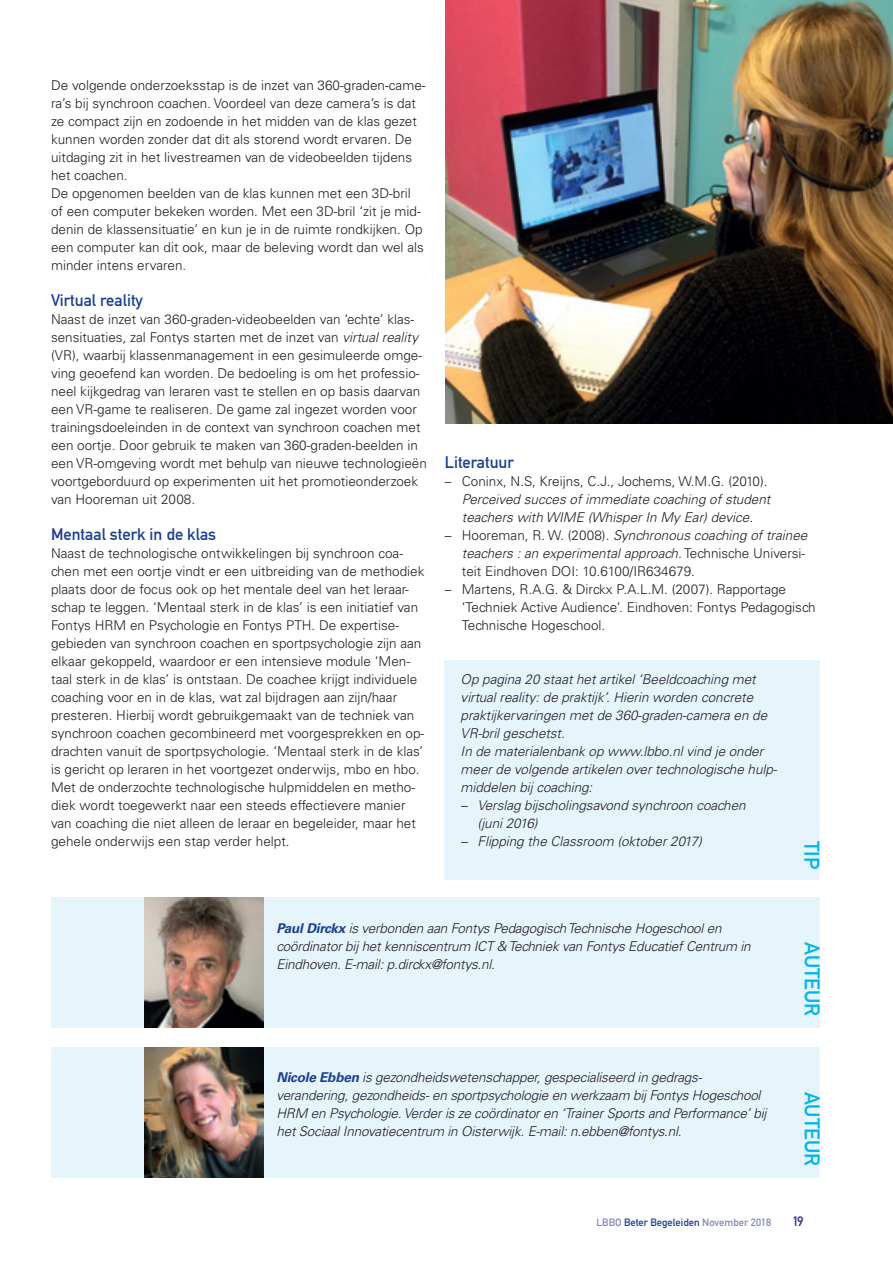
<style>
.page{position:relative;width:893px;height:1263px;background:#fff}
.page>*{position:absolute;margin:0;border:0;box-sizing:border-box;transform-origin:0 0}
.t1{font:21px "DIN Mittelschrift LT";color:#00b5ec}
.t2{font:16.5px "DIN Mittelschrift LT";color:#1b3f94}
.t3{font:300 13.5px/18px "Univers LT Std";color:#231f20}
.t4{font:italic 300 13.5px/18px "Univers LT Std";letter-spacing:-.015em;color:#231f20}
.t5{font:13.5px "DIN Mittelschrift LT";color:#2b3291}
.t6{font:10.5px "DIN Mittelschrift LT";color:#8287bf}
.s1{font-style:italic}
.s2{font-style:normal}
.s3{font-weight:700;color:#1b3f94}
.s4{color:#1b3f94}
</style>
<div class="page">
<div style="left:51px;top:1047px;width:768px;height:130px;background:#e6f5fc"></div>
<img style="left:145px;top:1047px;width:119px;height:130px">
<div style="left:444px;top:660px;width:375px;height:219px;background:#e6f5fc"></div>
<div style="left:51px;top:897px;width:768px;height:130px;background:#e6f5fc"></div>
<img style="left:145px;top:897px;width:119px;height:130px">
<img style="left:446px;top:0;width:447px;height:423px">
<p class="t3" style="left:51px;top:76px;width:376px">De volgende onderzoeksstap is de inzet van 360-graden-came&shy;ra’s bij synchroon coachen. Voordeel van deze camera’s is dat ze compact zijn en zodoende in het midden van de klas gezet kunnen worden zonder dat dit als storend wordt ervaren. De uitdaging zit in het livestreamen van de videobeelden tijdens het coachen.<br>De opgenomen beelden van de klas kunnen met een 3D-bril of een computer bekeken worden. Met een 3D-bril ‘zit je mid&shy;denin de klassensituatie’ en kun je in de ruimte rondkijken. Op een computer kan dit ook, maar de beleving wordt dan wel als minder intens ervaren.</p>
<p class="t2" style="left:51px;top:291px;width:93px">Virtual reality</p>
<p class="t3" style="left:51px;top:310px;width:377px">Naast de inzet van 360-graden-videobeelden van ‘echte’ klas&shy;sensituaties, zal Fontys starten met de inzet van <span class="s1">virtual reality </span>(VR), waarbij klassenmanagement in een gesimuleerde omge&shy;ving geoefend kan worden. De bedoeling is om het professio&shy;neel kijkgedrag van leraren vast te stellen en op basis daarvan een VR-game te realiseren. De game zal ingezet worden voor trainingsdoeleinden in de context van synchroon coachen met een oortje. Door gebruik te maken van 360-graden-beelden in een VR-omgeving wordt met behulp van nieuwe technologieën voortgeborduurd op experimenten uit het promotieonderzoek van Hooreman uit 2008.</p>
<p class="t2" style="left:51px;top:525px;width:167px">Mentaal sterk in de klas</p>
<p class="t3" style="left:51px;top:544px;width:375px">Naast de technologische ontwikkelingen bij synchroon coa&shy;chen met een oortje vindt er een uitbreiding van de methodiek plaats door de focus ook op het mentale deel van het leraar&shy;schap te leggen. ‘Mentaal sterk in de klas’ is een initiatief van Fontys HRM en Psychologie en Fontys PTH. De expertise&shy;gebieden van synchroon coachen en sportpsychologie zijn aan elkaar gekoppeld, waardoor er een intensieve module ‘Men&shy;taal sterk in de klas’ is ontstaan. De coachee krijgt individuele coaching voor en in de klas, wat zal bijdragen aan zijn/haar presteren. Hierbij wordt gebruikgemaakt van de techniek van synchroon coachen gecombineerd met voorgesprekken en op&shy;drachten vanuit de sportpsychologie. ‘Mentaal sterk in de klas’ is gericht op leraren in het voortgezet onderwijs, mbo en hbo.<br>Met de onderzochte technologische hulpmiddelen en metho&shy;diek wordt toegewerkt naar een steeds effectievere manier van coaching die niet alleen de leraar en begeleider, maar het gehele onderwijs een stap verder helpt.</p>
<p class="t2" style="left:445px;top:453px;width:71px">Literatuur</p>
<p class="t3" style="left:445px;top:472px;width:324px">– Coninx, N.S, Kreijns, C.J., Jochems, W.M.G. (2010).</p>
<p class="t4" style="left:462px;top:490px;width:310px">Perceived succes of immediate coaching of student teachers with WIME (Whisper In My Ear) device<span class="s2">.</span></p>
<p class="t3" style="left:462px;top:526px;width:347px;text-indent:-17px">– Hooreman, R. W. (2008). <span class="s1">Synchronous coaching of trainee teachers : an experimental approach.</span> Technische Universi&shy;teit Eindhoven DOI: 10.6100/IR634679.</p>
<p class="t3" style="left:462px;top:580px;width:355px;text-indent:-17px">– Martens, R.A.G. &amp; Dirckx P.A.L.M. (2007). Rapportage ‘Techniek Active Audience’. Eindhoven: Fontys Pedagogisch<br>Technische Hogeschool.</p>
<p class="t4" style="left:461px;top:670px;width:318px">Op pagina 20 staat het artikel ‘Beeldcoaching met virtual reality: de praktijk’. Hierin worden concrete praktijkervaringen met de 360-graden-camera en de vr-bril geschetst.<br>In de materialenbank op www.lbbo.nl vind je onder meer de volgende artikelen over technologische hulp&shy;middelen bij coaching:</p>
<p class="t4" style="left:478px;top:796px;width:270px;text-indent:-17px">– Verslag bijscholingsavond synchroon coachen (juni 2016)</p>
<p class="t4" style="left:461px;top:832px;width:243px">– Flipping the Classroom (oktober 2017)</p>
<h1 class="t1" style="left:824px;top:841px;width:30px;rotate:90deg">Tip</h1>
<p class="t4" style="left:276px;top:919px;width:476px"><span class="s3">Paul Dirckx</span> is verbonden aan Fontys Pedagogisch Technische Hogeschool en coördinator bij het kenniscentrum ICT &amp; Techniek van Fontys Educatief Centrum in<br>Eindhoven. E-mail: p.dirckx@fontys.nl.</p>
<p class="t4" style="left:276px;top:1069px;width:492px"><span class="s3">Nicole Ebben</span> is gezondheidswetenschapper, gespecialiseerd in gedrags&shy;verandering, gezondheids- en sportpsychologie en werkzaam bij Fontys Hogeschool HRM en Psychologie. Verder is ze coördinator en ‘Trainer Sports and Performance’ bij het Sociaal Innovatiecentrum in Oisterwijk. E-mail: n.ebben@fontys.nl.</p>
<h1 class="t1" style="left:825px;top:942px;width:75px;rotate:90deg">auteur</h1>
<h1 class="t1" style="left:825px;top:1092px;width:75px;rotate:90deg">auteur</h1>
<p class="t6" style="left:596px;top:1216px;width:176px">lbbo <span class="s4">Beter Begeleiden</span> November 2018</p>
<p class="t5" style="left:792px;top:1213px;width:13px">19</p>
</div>
